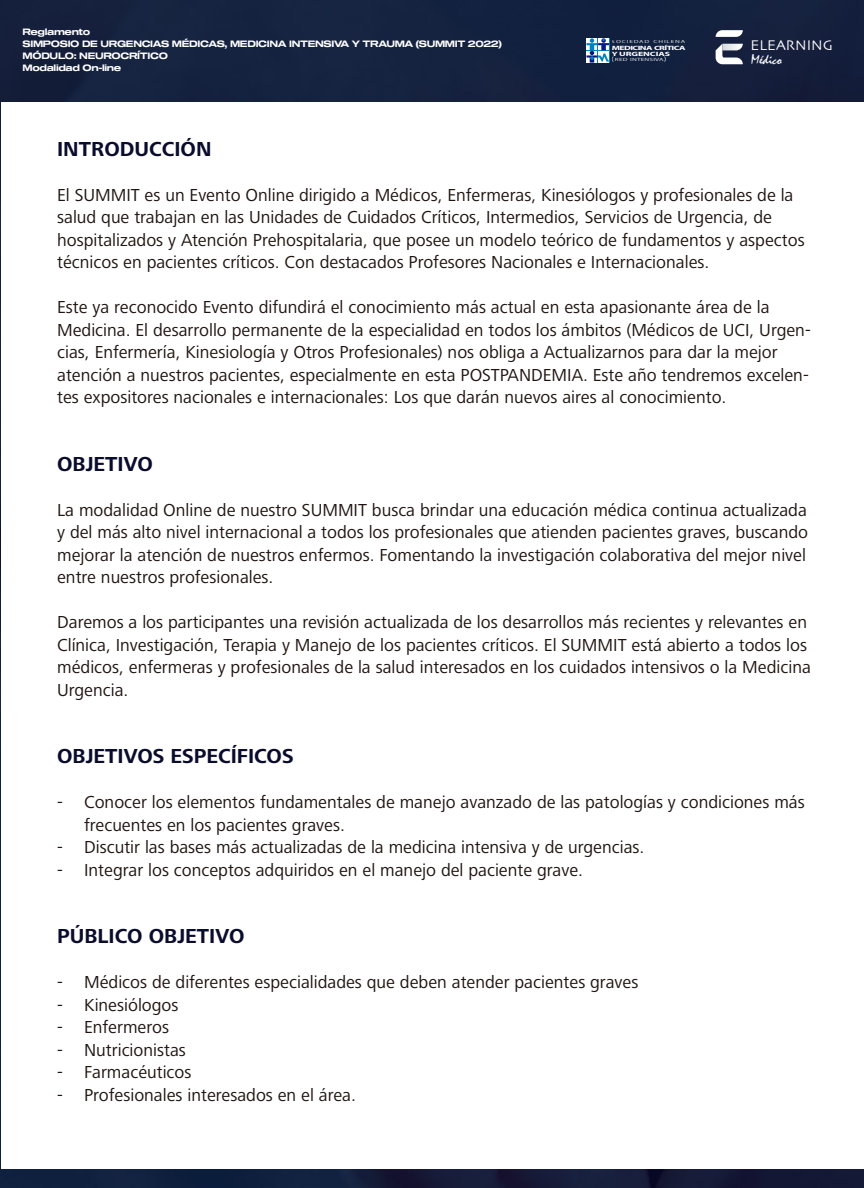
<style>
.page{position:relative;width:864px;height:1188px;background:#fff}
.page>*{position:absolute;margin:0;border:0;box-sizing:border-box;transform-origin:0 0}
.t1{font:700 21px "Frutiger Next LT";color:#0a0c2d}
.t2{font:18px/22.5px "Frutiger Next LT";color:#1f1410}
.t3{font:14.7px "Skia";color:#fff}
.t4{font:14.1px "Mistral";color:#fff}
.t5{font:9px/12px "Sequel 100 Black 65";letter-spacing:-.04em;color:#fff}
.t6{font:700 6.15px/5.8px "Myriad Pro";letter-spacing:-.06em;color:#fff;scale:1.59 1}
.t7{font:4.5px "Myriad Pro";letter-spacing:.11em;color:#fff;scale:1.59 1}
.t8{font:4.5px "Myriad Pro";letter-spacing:.025em;color:#fff;scale:1.59 1}
.s1{font-size:6.45px}
</style>
<div class="page">
<img style="left:0;top:0;width:864px;height:1188px">
<div style="left:1px;top:102px;width:863px;height:1066px;background:#fff"></div>
<svg style="left:716px;top:30px;width:27px;height:7px"></svg>
<svg style="left:716px;top:44px;width:27px;height:20px"></svg>
<svg style="left:586px;top:38px;width:24px;height:25px"></svg>
<svg style="left:587px;top:38px;width:22px;height:25px"></svg>
<p class="t5" style="left:23px;top:26px;width:481px">Reglamento<br>SIMPOSIO DE URGENCIAS MÉDICAS, MEDICINA INTENSIVA Y TRAUMA (SUMMIT 2022)<br>MÓDULO: NEUROCRÍTICO<br>Modalidad On-line</p>
<p class="t7" style="left:612px;top:39px;width:48px">SOCIEDAD CHILENA</p>
<p class="t6" style="left:612px;top:45px;width:48px">MEDICINA CRÍTICA<br>YURGENCIAS</p>
<p class="t8" style="left:612px;top:57px;width:36px"><span class="s1">(</span>RED INTENSIVA<span class="s1">)</span></p>
<p class="t3" style="left:751px;top:37px;width:84px">ELEARNING</p>
<p class="t4" style="left:751px;top:51px;width:32px">Médico</p>
<p class="t1" style="left:57px;top:137px;width:156px">INTRODUCCIÓN</p>
<p class="t2" style="left:57px;top:184px;width:749px">El SUMMIT es un Evento Online dirigido a Médicos, Enfermeras, Kinesiólogos y profesionales de la salud que trabajan en las Unidades de Cuidados Críticos, Intermedios, Servicios de Urgencia, de hospitalizados y Atención Prehospitalaria, que posee un modelo teórico de fundamentos y aspectos técnicos en pacientes críticos. Con destacados Profesores Nacionales e Internacionales.</p>
<p class="t2" style="left:57px;top:296px;width:755px">Este ya reconocido Evento difundirá el conocimiento más actual en esta apasionante área de la Medicina. El desarrollo permanente de la especialidad en todos los ámbitos (Médicos de UCI, Urgen&shy;cias, Enfermería, Kinesiología y Otros Profesionales) nos obliga a Actualizarnos para dar la mejor atención a nuestros pacientes, especialmente en esta POSTPANDEMIA. Este año tendremos excelen&shy;tes expositores nacionales e internacionales: Los que darán nuevos aires al conocimiento.</p>
<p class="t1" style="left:57px;top:452px;width:97px">OBJETIVO</p>
<p class="t2" style="left:57px;top:499px;width:753px">La modalidad Online de nuestro SUMMIT busca brindar una educación médica continua actualizada y del más alto nivel internacional a todos los profesionales que atienden pacientes graves, buscando mejorar la atención de nuestros enfermos. Fomentando la investigación colaborativa del mejor nivel entre nuestros profesionales.</p>
<p class="t2" style="left:57px;top:611px;width:755px">Daremos a los participantes una revisión actualizada de los desarrollos más recientes y relevantes en Clínica, Investigación, Terapia y Manejo de los pacientes críticos. El SUMMIT está abierto a todos los médicos, enfermeras y profesionales de la salud interesados en los cuidados intensivos o la Medicina Urgencia.</p>
<p class="t1" style="left:57px;top:744px;width:238px">OBJETIVOS ESPECÍFICOS</p>
<p class="t2" style="left:84px;top:791px;width:722px;text-indent:-27px">- Conocer los elementos fundamentales de manejo avanzado de las patologías y condiciones más frecuentes en los pacientes graves.</p>
<p class="t2" style="left:57px;top:836px;width:589px">- Discutir las bases más actualizadas de la medicina intensiva y de urgencias.</p>
<p class="t2" style="left:57px;top:859px;width:528px">- Integrar los conceptos adquiridos en el manejo del paciente grave.</p>
<p class="t1" style="left:57px;top:924px;width:189px">PÚBLICO OBJETIVO</p>
<p class="t2" style="left:57px;top:971px;width:583px">- Médicos de diferentes especialidades que deben atender pacientes graves</p>
<p class="t2" style="left:57px;top:994px;width:123px">- Kinesiólogos</p>
<p class="t2" style="left:57px;top:1016px;width:113px">- Enfermeros</p>
<p class="t2" style="left:57px;top:1039px;width:130px">- Nutricionistas</p>
<p class="t2" style="left:57px;top:1061px;width:136px">- Farmacéuticos</p>
<p class="t2" style="left:57px;top:1084px;width:300px">- Profesionales interesados en el área.</p>
</div>
